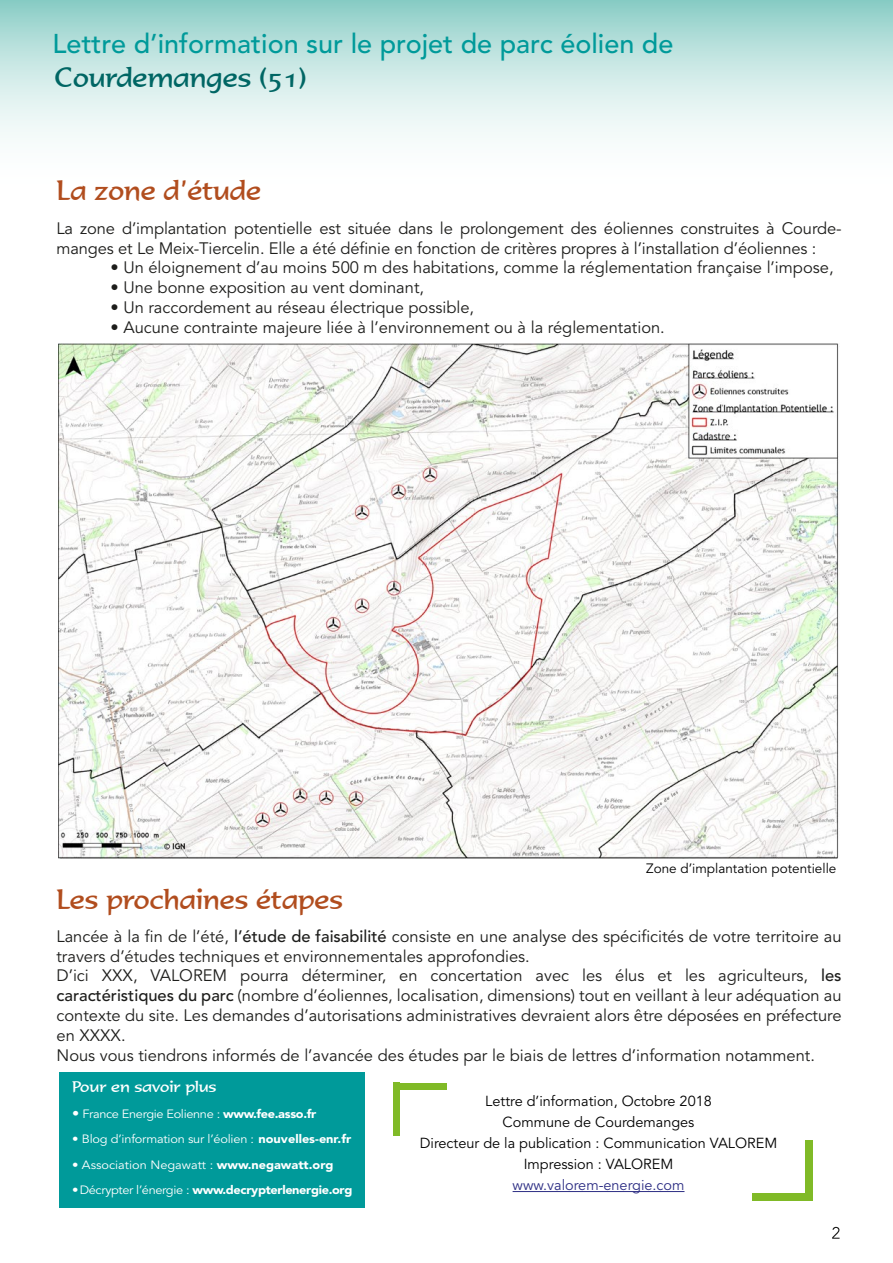
<style>
.page{position:relative;width:893px;height:1263px;background:#fff}
.page>*{position:absolute;margin:0;border:0;box-sizing:border-box;transform-origin:0 0}
.t1{font:500 27px "Avenir LT Std";color:#009a9a}
.t2{font:27px "Formal 436 BT";color:#b14d1e}
.t3{font:27px "Formal 436 BT";color:#006664}
.t4{font:16.5px/19.8px "Avenir LT Std";color:#1d1d1b}
.t5{font:15px "Formal 436 BT";color:#fff;scale:1.06 1}
.t6{font:14.55px/21px "Avenir LT Std";color:#000;text-align:center}
.t7{font:14.55px "Avenir LT Std";color:#2d2e84}
.t8{font:13.5px "Avenir LT Std";color:#000}
.t9{font:12px "Avenir LT Std";letter-spacing:-.015em;color:#fff;scale:1.06 1}
.t10{font:900 12px "Avenir LT Std";letter-spacing:-.025em;color:#fff;scale:1.06 1}
.s1{font-weight:500}
.s2{font-size:13.5px}
.s3{font-weight:900}
.s4{font-weight:400}
</style>
<div class="page">
<svg style="left:0;top:0;width:893px;height:138px;background:#c7e7e3"></svg>
<svg style="left:832px;top:1227px;width:8px;height:12px"></svg>
<img style="left:58px;top:343px;width:781px;height:516px">
<div style="left:805px;top:1141px;width:8px;height:60px;background:#80ba27"></div>
<div style="left:752px;top:1193px;width:61px;height:8px;background:#80ba27"></div>
<div style="left:393px;top:1083px;width:7px;height:53px;background:#80ba27"></div>
<div style="left:393px;top:1083px;width:53px;height:6px;background:#80ba27"></div>
<hr style="left:513px;top:1191px;width:171px;height:1px;background:#2d2e84">
<div style="left:59px;top:1073px;width:306px;height:135px;background:#009a9a"></div>
<h1 class="t1" style="left:53px;top:28px;width:622px">Lettre d’information sur le projet de parc éolien de</h1>
<h1 class="t3" style="left:54px;top:61px;width:254px">Courdemanges (51)</h1>
<h1 class="t2" style="left:57px;top:174px;width:206px">La zone d’étude</h1>
<p class="t4" style="left:57px;top:219px;width:786px">La zone d’implantation potentielle est située dans le prolongement des éoliennes construites à Courde&shy;manges et Le Meix-Tiercelin. Elle a été définie en fonction de critères propres à l’installation d’éoliennes :</p>
<p class="t4" style="left:111px;top:258px;width:725px">• Un éloignement d’au moins 500 m des habitations, comme la réglementation française l’impose,</p>
<p class="t4" style="left:111px;top:278px;width:315px">• Une bonne exposition au vent dominant,</p>
<p class="t4" style="left:111px;top:298px;width:365px">• Un raccordement au réseau électrique possible,</p>
<p class="t4" style="left:111px;top:318px;width:556px">• Aucune contrainte majeure liée à l’environnement ou à la réglementation.</p>
<p class="t8" style="left:646px;top:860px;width:192px">Zone d’implantation potentielle</p>
<h1 class="t2" style="left:57px;top:882px;width:288px">Les prochaines étapes</h1>
<p class="t4" style="left:57px;top:927px;width:787px">Lancée à la fin de l’été, <span class="s1">l’étude de faisabilité</span> consiste en une analyse des spécificités de votre territoire au travers d’études techniques et environnementales approfondies.<br>D’ici XXX, VALOREM pourra déterminer, en concertation avec les élus et les agriculteurs, <span class="s1">les caractéristiques du parc</span> (nombre d’éoliennes, localisation, dimensions) tout en veillant à leur adéquation au contexte du site. Les demandes d’autorisations administratives devraient alors être déposées en préfecture en XXXX.<br>Nous vous tiendrons informés de l’avancée des études par le biais de lettres d’information notamment.</p>
<p class="t5" style="left:72px;top:1078px;width:138px">Pour en savoir plus</p>
<p class="t9" style="left:72px;top:1107px;width:232px"><span class="s2">•</span> France Energie Eolienne : <span class="s3">www.fee.asso.fr</span></p>
<p class="t9" style="left:72px;top:1132px;width:265px">• Blog d’information sur l’éolien : <span class="s3">nouvelles-enr.fr</span></p>
<p class="t9" style="left:72px;top:1158px;width:248px">• Association Negawatt : <span class="s3">www.negawatt.org</span></p>
<p class="t10" style="left:72px;top:1183px;width:266px"><span class="s4">• Décrypter l’énergie :</span> www.decrypterlenergie.org</p>
<p class="t6" style="left:420px;top:1091px;width:359px">Lettre d’information, Octobre 2018<br>Commune de Courdemanges<br>Directeur de la publication : Communication VALOREM Impression : VALOREM</p>
<p class="t7" style="left:513px;top:1177px;width:173px">www.valorem-energie.com</p>
</div>
